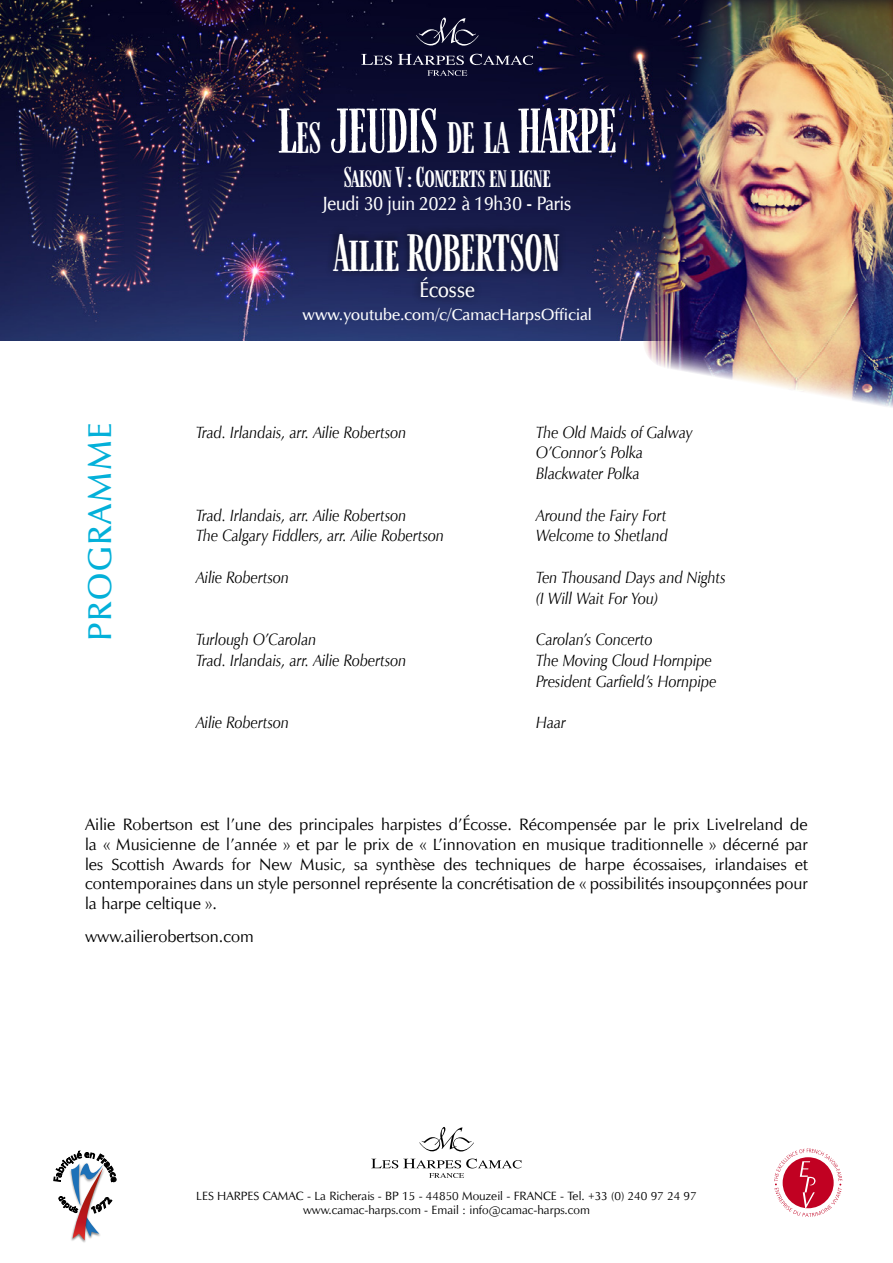
<style>
.page{position:relative;width:893px;height:1263px;background:#fff}
.page>*{position:absolute;margin:0;border:0;box-sizing:border-box;transform-origin:0 0}
.t1{font:51.9px "Farmhand";color:#fff}
.t2{font:43.2px "Farmhand";color:#fff}
.t3{font:600 33px "Zapf Humanist 601 TL";letter-spacing:.06em;color:#03b0d9}
.t4{font:23.7px "Farmhand";letter-spacing:-.01em;color:#fff}
.t5{font:600 21.6px "Zapf Humanist 601 TL";letter-spacing:-.01em;color:#fff;scale:.9 1}
.t6{font:600 19.5px "Zapf Humanist 601 TL";letter-spacing:-.01em;color:#fff;scale:.9 1}
.t7{font:16.5px/19.8px "Zapf Humanist 601 TL";color:#000;text-align:justify}
.t8{font:italic 16.5px/20.7px "Zapf Humanist 601 TL";color:#000;scale:.9 1}
.t9{font:600 16.2px "Zapf Humanist 601 TL";color:#fff}
.t10{font:12px/14.4px "Zapf Humanist 601 TL";color:#000;text-align:center}
.s1{font-style:inherit}
.s2{font-size:36.3px}
</style>
<div class="page">
<img style="left:71px;top:1240px;width:15px;height:3px">
<svg style="left:53px;top:1150px;width:64px;height:90px"></svg>
<img style="left:0;top:0;width:641px;height:340px">
<img style="left:641px;top:0;width:252px;height:408px">
<div style="left:325px;top:225px;width:242px;height:81px;background:#000;opacity:.75"></div>
<svg style="left:774px;top:1148px;width:68px;height:69px"></svg>
<svg style="left:419px;top:1127px;width:55px;height:24px"></svg>
<svg style="left:371px;top:1158px;width:151px;height:20px"></svg>
<svg style="left:416px;top:18px;width:62px;height:28px;background:#2b2a45"></svg>
<svg style="left:361px;top:54px;width:172px;height:22px;background:#2a2a47"></svg>
<h1 class="t1" style="left:278px;top:100px;width:340px"><span class="s1">L</span><span class="s2">ES</span> JEUDIS <span class="s2">DE LA</span> HARPE</h1>
<h3 class="t4" style="left:344px;top:162px;width:208px">Saison V : Concerts en ligne</h3>
<p class="t6" style="left:323px;top:191px;width:278px">Jeudi 30 juin 2022 à 19h30 - Paris</p>
<h2 class="t2" style="left:335px;top:227px;width:227px">Ailie ROBERTSON</h2>
<h3 class="t5" style="left:420px;top:276px;width:63px">Écosse</h3>
<h3 class="t3" style="left:79px;top:641px;width:221px;rotate:-90deg">PROGRAMME</h3>
<p class="t9" style="left:303px;top:304px;width:291px">www.youtube.com/c/CamacHarpsOfficial</p>
<p class="t8" style="left:196px;top:422px;width:235px">Trad. Irlandais, arr. Ailie Robertson</p>
<p class="t8" style="left:536px;top:422px;width:175px">The Old Maids of Galway<br>O’Connor’s Polka<br>Blackwater Polka</p>
<p class="t8" style="left:196px;top:505px;width:235px">Trad. Irlandais, arr. Ailie Robertson</p>
<p class="t8" style="left:536px;top:505px;width:146px">Around the Fairy Fort</p>
<p class="t8" style="left:196px;top:525px;width:277px">The Calgary Fiddlers, arr. Ailie Robertson</p>
<p class="t8" style="left:536px;top:525px;width:148px">Welcome to Shetland</p>
<p class="t8" style="left:196px;top:567px;width:105px">Ailie Robertson</p>
<p class="t8" style="left:536px;top:567px;width:212px">Ten Thousand Days and Nights (I Will Wait For You)</p>
<p class="t8" style="left:196px;top:629px;width:135px">Turlough O’Carolan</p>
<p class="t8" style="left:536px;top:629px;width:131px">Carolan’s Concerto</p>
<p class="t8" style="left:196px;top:650px;width:235px">Trad. Irlandais, arr. Ailie Robertson</p>
<p class="t8" style="left:536px;top:650px;width:202px">The Moving Cloud Hornpipe<br>President Garfield’s Hornpipe</p>
<p class="t8" style="left:196px;top:712px;width:105px">Ailie Robertson</p>
<p class="t8" style="left:536px;top:712px;width:35px">Haar</p>
<p class="t7" style="left:85px;top:814px;width:724px">Ailie Robertson est l’une des principales harpistes d’Écosse. Récompensée par le prix LiveIreland de la « Musicienne de l’année » et par le prix de « L’innovation en musique traditionnelle » décerné par les Scottish Awards for New Music, sa synthèse des techniques de harpe écossaises, irlandaises et contemporaines dans un style personnel représente la concrétisation de « possibilités insoupçonnées pour la harpe celtique ».</p>
<p class="t7" style="left:85px;top:926px;width:170px">www.ailierobertson.com</p>
<p class="t10" style="left:196px;top:1188px;width:502px">LES HARPES CAMAC - La Richerais - BP 15 - 44850 Mouzeil - FRANCE - Tel. +33 (0) 240 97 24 97 www.camac-harps.com - Email : info@camac-harps.com</p>
</div>
